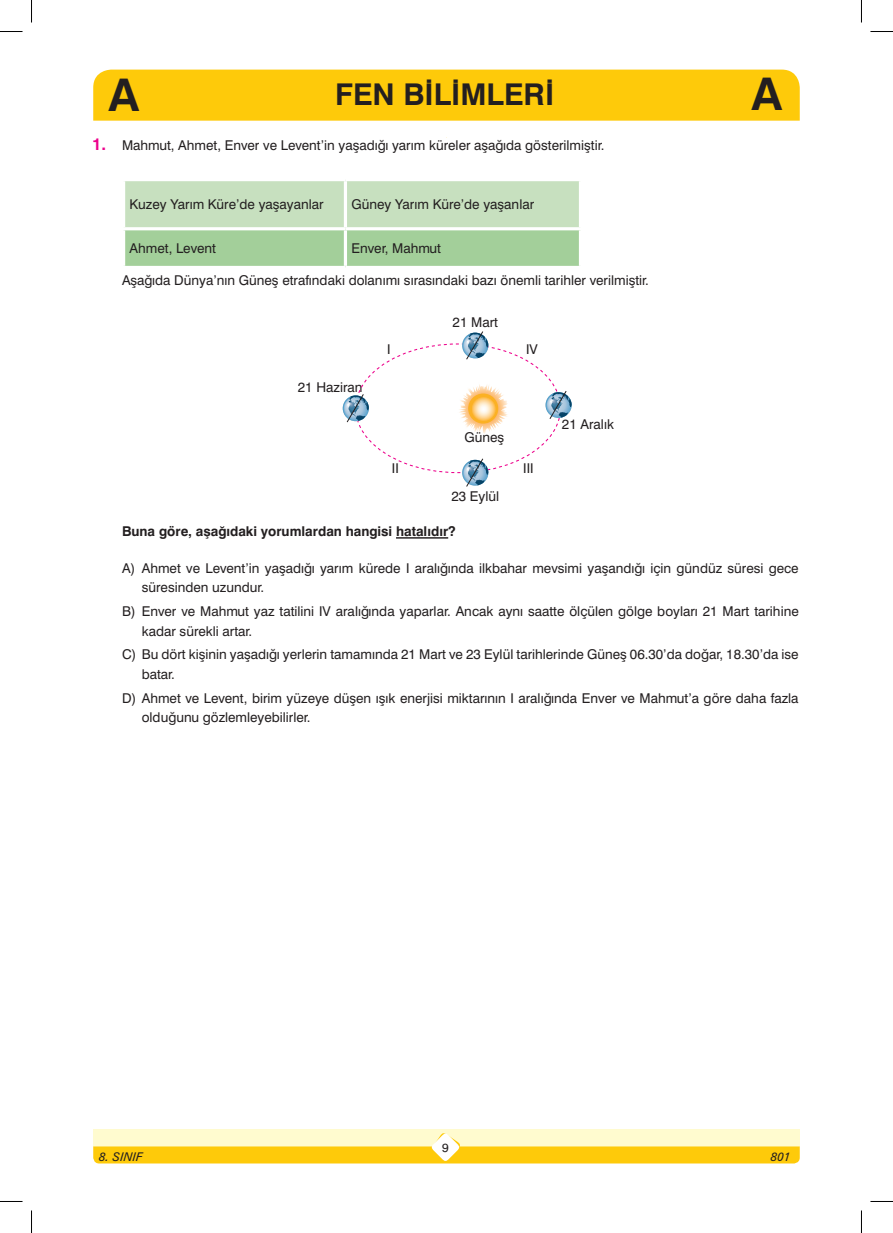
<style>
.page{position:relative;width:893px;height:1233px;background:#fff}
.page>*{position:absolute;margin:0;border:0;box-sizing:border-box;transform-origin:0 0}
.t1{font:45px "Swiss Bold Tr";color:#231f20}
.t2{font:30px "Swiss Bold Tr";color:#231f20}
.ABCDE{font:13.5px/19.5px "Swiss Normal Tr";color:#231f20}
.Soru_plain{font:13.5px "Swiss Normal Tr";color:#231f20}
.tablo_ici{font:13.5px "Swiss Normal Tr";color:#231f20}
.Soru{font:13.5px "Swiss Bold Tr";color:#231f20}
.t3{font:12px "Swiss Italic Tr";color:#231f20}
.t4{font:12px "Swiss Normal Tr";color:#231f20}
.s1{font-family:"Swiss Bold Tr";font-size:16.5px;color:#ed028c}
</style>
<div class="page">
<div style="left:93px;top:70px;width:706px;height:51px;background:#feca0a"></div>
<div style="left:93px;top:1129px;width:706px;height:17px;background:#fffbcf"></div>
<svg style="left:93px;top:1133px;width:706px;height:30px"></svg>
<hr style="left:396px;top:537px;width:52px;height:1px;background:#231f20">
<svg style="left:125px;top:181px;width:453px;height:85px;background:#b8d9af"></svg>
<hr style="left:344px;top:181px;width:3px;height:46px;background:#fff">
<svg style="left:578px;top:181px;width:2px;height:46px"></svg>
<hr style="left:122px;top:227px;width:223px;height:3px;background:#fff">
<hr style="left:345px;top:227px;width:237px;height:3px;background:#fff">
<hr style="left:344px;top:230px;width:3px;height:36px;background:#fff">
<svg style="left:578px;top:230px;width:3px;height:36px"></svg>
<svg style="left:342px;top:395px;width:27px;height:26px"></svg>
<svg style="left:545px;top:392px;width:26px;height:26px"></svg>
<svg style="left:346px;top:331px;width:222px;height:156px"></svg>
<svg style="left:0;top:31px;width:22px;height:1px"></svg>
<svg style="left:870px;top:31px;width:22px;height:1px"></svg>
<svg style="left:0;top:1201px;width:22px;height:1px"></svg>
<svg style="left:870px;top:1201px;width:22px;height:1px"></svg>
<svg style="left:31px;top:0;width:1px;height:23px"></svg>
<svg style="left:31px;top:1210px;width:1px;height:22px"></svg>
<h1 class="t1" style="left:109px;top:67px;width:32px">A</h1>
<h2 class="t2" style="left:335px;top:76px;width:220px">FEN BİLİMLERİ</h2>
<h1 class="t1" style="left:751px;top:67px;width:32px">A</h1>
<p class="Soru_plain" style="left:92px;top:137px;width:513px"><span class="s1">1.</span> Mahmut, Ahmet, Enver ve Levent’in yaşadığı yarım küreler aşağıda gösterilmiştir.</p>
<p class="tablo_ici" style="left:129px;top:196px;width:195px">Kuzey Yarım Küre’de yaşayanlar</p>
<p class="tablo_ici" style="left:351px;top:196px;width:184px">Güney Yarım Küre’de yaşanlar</p>
<p class="tablo_ici" style="left:129px;top:240px;width:88px">Ahmet, Levent</p>
<p class="tablo_ici" style="left:351px;top:240px;width:91px">Enver, Mahmut</p>
<p class="Soru_plain" style="left:122px;top:272px;width:528px">Aşağıda Dünya’nın Güneş etrafındaki dolanımı sırasındaki bazı önemli tarihler verilmiştir.</p>
<p class="ABCDE" style="left:452px;top:312px;width:47px">21 Mart</p>
<p class="ABCDE" style="left:298px;top:377px;width:66px">21 Haziran</p>
<p class="ABCDE" style="left:387px;top:339px;width:5px">I</p>
<p class="ABCDE" style="left:526px;top:339px;width:13px">IV</p>
<p class="ABCDE" style="left:464px;top:427px;width:41px">Güneş</p>
<p class="ABCDE" style="left:392px;top:458px;width:8px">II</p>
<p class="ABCDE" style="left:523px;top:458px;width:12px">III</p>
<p class="ABCDE" style="left:451px;top:486px;width:49px">23 Eylül</p>
<p class="ABCDE" style="left:561px;top:414px;width:53px">21 Aralık</p>
<p class="Soru" style="left:122px;top:523px;width:335px">Buna göre, aşağıdaki yorumlardan hangisi hatalıdır?</p>
<p class="ABCDE" style="left:142px;top:558px;width:658px;text-indent:-20px">A) Ahmet ve Levent’in yaşadığı yarım kürede I aralığında ilkbahar mevsimi yaşandığı için gündüz süresi gece süresinden uzundur.</p>
<p class="ABCDE" style="left:142px;top:601px;width:658px;text-indent:-20px">B) Enver ve Mahmut yaz tatilini IV aralığında yaparlar. Ancak aynı saatte ölçülen gölge boyları 21 Mart tarihine kadar sürekli artar.</p>
<p class="ABCDE" style="left:142px;top:644px;width:658px;text-indent:-20px">C) Bu dört kişinin yaşadığı yerlerin tamamında 21 Mart ve 23 Eylül tarihlerinde Güneş 06.30’da doğar, 18.30’da ise batar.</p>
<p class="ABCDE" style="left:142px;top:688px;width:658px;text-indent:-20px">D) Ahmet ve Levent, birim yüzeye düşen ışık enerjisi miktarının I aralığında Enver ve Mahmut’a göre daha fazla olduğunu gözlemleyebilirler.</p>
<p class="t4" style="left:442px;top:1140px;width:8px">9</p>
<p class="t3" style="left:99px;top:1148px;width:45px">8. SINIF</p>
<p class="t3" style="left:770px;top:1148px;width:21px">801</p>
</div>
